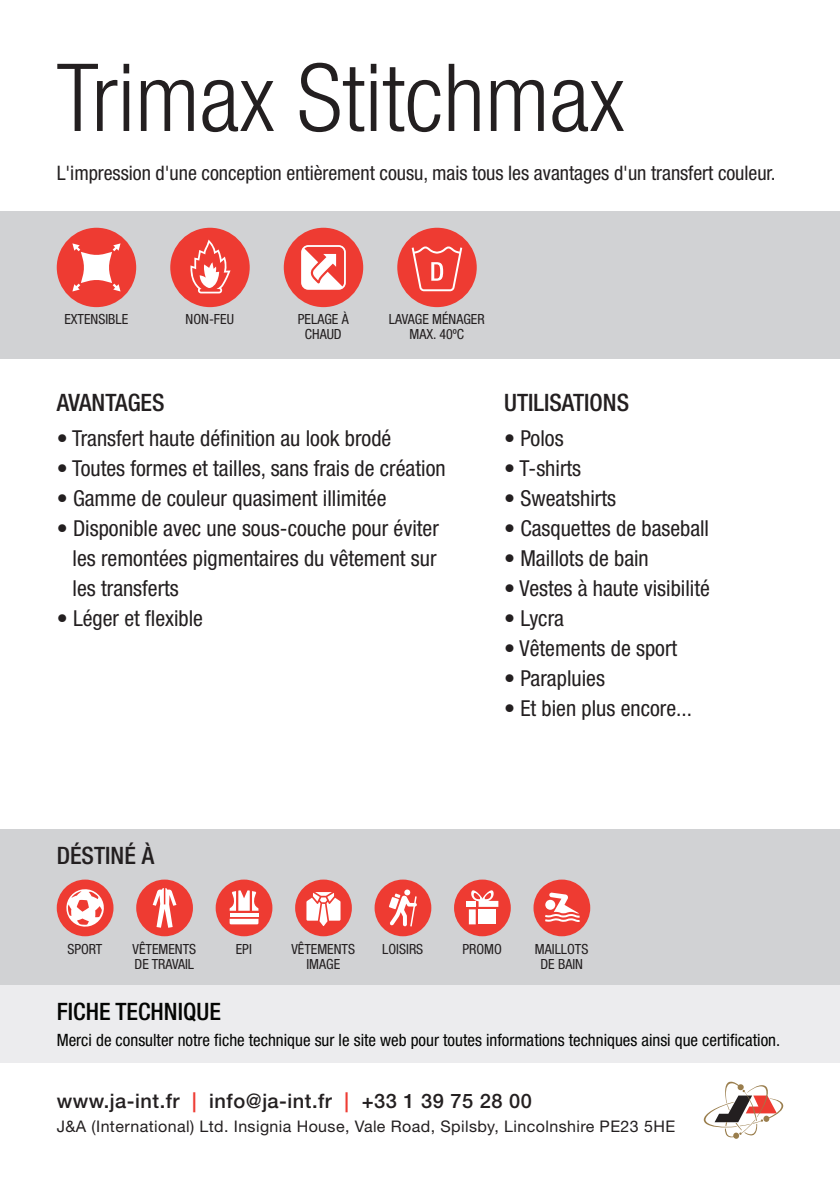
<style>
.page{position:relative;width:840px;height:1191px;background:#fff}
.page>*{position:absolute;margin:0;border:0;box-sizing:border-box;transform-origin:0 0}
.t1{font:300 condensed 94px "Helvetica Neue";color:#231f20}
.t2{font:500 condensed 24px "Helvetica Neue";color:#231f20}
.t3{font:500 condensed 24px "Helvetica Neue";color:#040503}
.t4{font:condensed 22px/30px "Helvetica Neue";color:#231f20;text-align:justify}
.t5{font:condensed 20px "Helvetica Neue";letter-spacing:-.005em;color:#231f20}
.t6{font:500 20px "Helvetica Neue";letter-spacing:.025em;color:#231f20}
.t7{font:condensed 17px "Helvetica Neue";color:#040503}
.t8{font:16px "Helvetica Neue";letter-spacing:.025em;color:#231f20}
.t9{font:condensed 14px/15px "Helvetica Neue";color:#231f20;text-align:center}
.s1{color:#ee3b32}
</style>
<div class="page">
<div style="left:0;top:829px;width:839px;height:156px;background:#d1d2d4"></div>
<div style="left:0;top:211px;width:839px;height:148px;background:#d1d2d4"></div>
<svg style="left:703px;top:1081px;width:80px;height:58px"></svg>
<div style="left:0;top:985px;width:839px;height:77px;background:#ececee"></div>
<div style="left:57px;top:879px;width:56px;height:57px;background:#ee3b32;border-radius:50%"></div>
<svg style="left:64px;top:887px;width:42px;height:41px"></svg>
<div style="left:136px;top:879px;width:57px;height:57px;background:#ee3b32;border-radius:50%"></div>
<svg style="left:153px;top:888px;width:23px;height:39px"></svg>
<div style="left:215px;top:879px;width:57px;height:57px;background:#ee3b32;border-radius:50%"></div>
<svg style="left:229px;top:919px;width:29px;height:5px"></svg>
<hr style="left:229px;top:913px;width:29px;height:3px;background:#fff">
<svg style="left:229px;top:890px;width:29px;height:20px"></svg>
<div style="left:295px;top:879px;width:56px;height:57px;background:#ee3b32;border-radius:50%"></div>
<svg style="left:306px;top:892px;width:34px;height:34px"></svg>
<div style="left:454px;top:879px;width:56px;height:57px;background:#ee3b32;border-radius:50%"></div>
<div style="left:466px;top:901px;width:9px;height:6px;background:#fff"></div>
<svg style="left:468px;top:890px;width:30px;height:34px"></svg>
<div style="left:478px;top:909px;width:17px;height:15px;background:#fff"></div>
<div style="left:533px;top:879px;width:57px;height:57px;background:#ee3b32;border-radius:50%"></div>
<svg style="left:545px;top:892px;width:34px;height:30px"></svg>
<div style="left:374px;top:879px;width:57px;height:57px;background:#ee3b32;border-radius:50%"></div>
<svg style="left:389px;top:889px;width:27px;height:37px"></svg>
<div style="left:57px;top:228px;width:79px;height:79px;background:#ee3b32;border-radius:50%"></div>
<svg style="left:72px;top:243px;width:48px;height:48px"></svg>
<div style="left:170px;top:228px;width:79px;height:79px;background:#ee3b32;border-radius:50%"></div>
<svg style="left:190px;top:240px;width:40px;height:53px"></svg>
<div style="left:283px;top:228px;width:80px;height:79px;background:#ee3b32;border-radius:50%"></div>
<svg style="left:301px;top:245px;width:44px;height:45px"></svg>
<div style="left:397px;top:228px;width:79px;height:79px;background:#ee3b32;border-radius:50%"></div>
<svg style="left:411px;top:246px;width:51px;height:45px"></svg>
<h1 class="t1" style="left:57px;top:44px;width:569px">Trimax Stitchmax</h1>
<p class="t5" style="left:57px;top:161px;width:720px">L'impression d'une conception entièrement cousu, mais tous les avantages d'un transfert couleur.</p>
<p class="t9" style="left:64px;top:312px;width:65px">EXTENSIBLE</p>
<p class="t9" style="left:185px;top:312px;width:50px">NON-FEU</p>
<p class="t9" style="left:298px;top:312px;width:52px">PELAGE À<br>CHAUD</p>
<p class="t9" style="left:389px;top:312px;width:97px">LAVAGE MÉNAGER<br>MAX. 40ºC</p>
<p class="t2" style="left:57px;top:388px;width:109px">AVANTAGES</p>
<p class="t4" style="left:57px;top:423px;width:336px">• Transfert haute définition au look brodé</p>
<p class="t4" style="left:57px;top:453px;width:390px">• Toutes formes et tailles, sans frais de création</p>
<p class="t4" style="left:57px;top:483px;width:331px">• Gamme de couleur quasiment illimitée</p>
<p class="t4" style="left:73px;top:513px;width:367px;text-indent:-16px">• Disponible avec une sous-couche pour éviter les remontées pigmentaires du vêtement sur les transferts</p>
<p class="t4" style="left:57px;top:603px;width:148px">• Léger et flexible</p>
<p class="t2" style="left:504px;top:388px;width:126px">UTILISATIONS</p>
<p class="t4" style="left:504px;top:423px;width:61px">• Polos</p>
<p class="t4" style="left:504px;top:453px;width:78px">• T-shirts</p>
<p class="t4" style="left:504px;top:483px;width:113px">• Sweatshirts</p>
<p class="t4" style="left:504px;top:513px;width:206px">• Casquettes de baseball</p>
<p class="t4" style="left:504px;top:543px;width:146px">• Maillots de bain</p>
<p class="t4" style="left:504px;top:573px;width:207px">• Vestes à haute visibilité</p>
<p class="t4" style="left:504px;top:603px;width:61px">• Lycra</p>
<p class="t4" style="left:504px;top:633px;width:174px">• Vêtements de sport</p>
<p class="t4" style="left:504px;top:663px;width:102px">• Parapluies</p>
<p class="t4" style="left:504px;top:693px;width:189px">• Et bien plus encore...</p>
<p class="t2" style="left:57px;top:841px;width:99px">DÉSTINÉ À</p>
<p class="t9" style="left:67px;top:941px;width:37px">SPORT</p>
<p class="t9" style="left:132px;top:941px;width:65px">VÊTEMENTS</p>
<p class="t9" style="left:236px;top:941px;width:18px">EPI</p>
<p class="t9" style="left:134px;top:956px;width:61px">DE TRAVAIL</p>
<p class="t9" style="left:291px;top:941px;width:65px">VÊTEMENTS<br>IMAGE</p>
<p class="t9" style="left:382px;top:941px;width:42px">LOISIRS</p>
<p class="t9" style="left:462px;top:941px;width:41px">PROMO</p>
<p class="t9" style="left:534px;top:941px;width:55px">MAILLOTS<br>DE BAIN</p>
<p class="t3" style="left:57px;top:997px;width:165px">FICHE TECHNIQUE</p>
<p class="t7" style="left:57px;top:1029px;width:724px">Merci de consulter notre fiche technique sur le site web pour toutes informations techniques ainsi que certification.</p>
<p class="t6" style="left:57px;top:1089px;width:476px">www.ja-int.fr <span class="s1">|</span> info@ja-int.fr <span class="s1">|</span> +33 1 39 75 28 00</p>
<p class="t8" style="left:57px;top:1117px;width:619px">J&amp;A (International) Ltd. Insignia House, Vale Road, Spilsby, Lincolnshire PE23 5HE</p>
</div>
